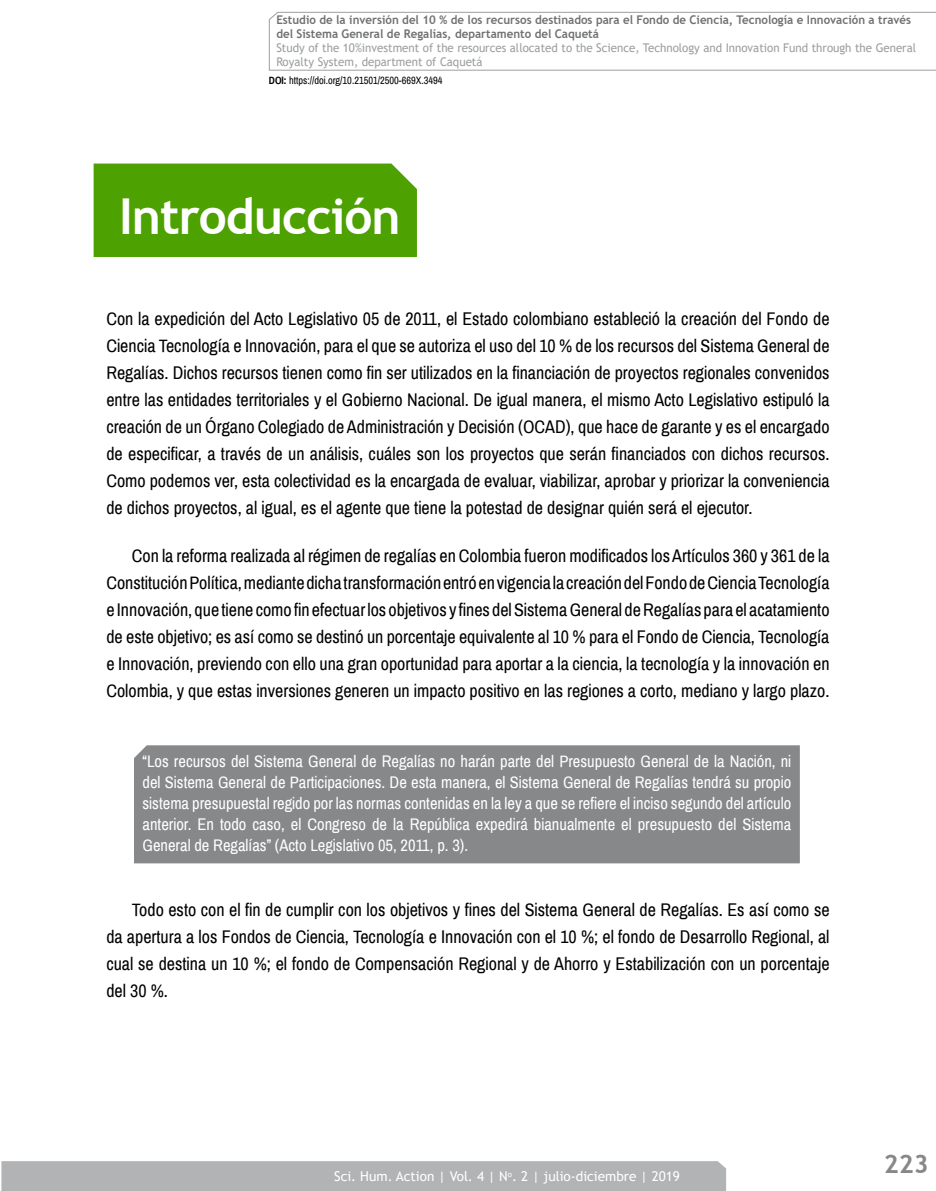
<style>
.page{position:relative;width:936px;height:1191px;background:#fff}
.page>*{position:absolute;margin:0;border:0;box-sizing:border-box;transform-origin:0 0}
._2_titulo_intro__ref{font:700 49.5px "Trebuchet MS";letter-spacing:-.02em;color:#fff}
.t1{font:700 25.5px "Trebuchet MS";color:#87888a}
.TEXTO_NORMAL{font:18px/27px "Archivo Narrow";color:#000;text-align:justify}
.TEXTO_NORMAL_solo_pr{font:18px/27px "Archivo Narrow";color:#000;text-align:justify}
.cita{font:16.5px/21px "Archivo Narrow";color:#fff;text-align:justify}
.t2{font:13.5px "Trebuchet MS";color:#fff}
.t3{font:700 12px/13.8px "Trebuchet MS";color:#707172;scale:.96 1}
.t4{font:12px/13.8px "Trebuchet MS";color:#9c9e9f;scale:.96 1}
.t5{font:10.5px "Archivo Narrow";color:#000}
.s1{font-weight:700}
</style>
<div class="page">
<div style="left:1px;top:1161px;width:725px;height:30px;background:#b1b3b4"></div>
<svg style="left:268px;top:12px;width:667px;height:59px"></svg>
<div style="left:94px;top:163px;width:323px;height:94px;background:#4da100"></div>
<div style="left:134px;top:745px;width:665px;height:118px;background:#87888a"></div>
<p class="t3" style="left:276px;top:13px;width:662px">Estudio de la inversión del 10 % de los recursos destinados para el Fondo de Ciencia, Tecnología e Innovación a través del Sistema General de Regalías, departamento del Caquetá</p>
<p class="t4" style="left:276px;top:41px;width:668px">Study of the 10%investment of the resources allocated to the Science, Technology and Innovation Fund through the General<br>Royalty System, department of Caquetá</p>
<p class="t5" style="left:269px;top:74px;width:175px"><span class="s1">DOI:</span> https://doi.org/10.21501/2500-669X.3494</p>
<p class="_2_titulo_intro__ref" style="left:119px;top:185px;width:283px">Introducción</p>
<p class="TEXTO_NORMAL_solo_pr" style="left:106px;top:305px;width:724px">Con la expedición del Acto Legislativo 05 de 2011, el Estado colombiano estableció la creación del Fondo de Ciencia Tecnología e Innovación, para el que se autoriza el uso del 10 % de los recursos del Sistema General de Regalías. Dichos recursos tienen como fin ser utilizados en la financiación de proyectos regionales convenidos entre las entidades territoriales y el Gobierno Nacional. De igual manera, el mismo Acto Legislativo estipuló la creación de un Órgano Colegiado de Administración y Decisión (OCAD), que hace de garante y es el encargado de especificar, a través de un análisis, cuáles son los proyectos que serán financiados con dichos recursos.<br>Como podemos ver, esta colectividad es la encargada de evaluar, viabilizar, aprobar y priorizar la conveniencia de dichos proyectos, al igual, es el agente que tiene la potestad de designar quién será el ejecutor.</p>
<p class="TEXTO_NORMAL" style="left:106px;top:543px;width:724px;text-indent:26px">Con la reforma realizada al régimen de regalías en Colombia fueron modificados los Artículos 360 y 361 de la Constitución Política, mediante dicha transformación entró en vigencia la creación del Fondo de Ciencia Tecnología e Innovación, que tiene como fin efectuar los objetivos y fines del Sistema General de Regalías para el acatamiento de este objetivo; es así como se destinó un porcentaje equivalente al 10 % para el Fondo de Ciencia, Tecnología e Innovación, previendo con ello una gran oportunidad para aportar a la ciencia, la tecnología y la innovación en Colombia, y que estas inversiones generen un impacto positivo en las regiones a corto, mediano y largo plazo.</p>
<p class="cita" style="left:142px;top:750px;width:650px">“Los recursos del Sistema General de Regalías no harán parte del Presupuesto General de la Nación, ni del Sistema General de Participaciones. De esta manera, el Sistema General de Regalías tendrá su propio sistema presupuestal regido por las normas contenidas en la ley a que se refiere el inciso segundo del artículo anterior. En todo caso, el Congreso de la República expedirá bianualmente el presupuesto del Sistema General de Regalías” (Acto Legislativo 05, 2011, p. 3).</p>
<p class="TEXTO_NORMAL" style="left:106px;top:896px;width:724px;text-indent:26px">Todo esto con el fin de cumplir con los objetivos y fines del Sistema General de Regalías. Es así como se da apertura a los Fondos de Ciencia, Tecnología e Innovación con el 10 %; el fondo de Desarrollo Regional, al cual se destina un 10 %; el fondo de Compensación Regional y de Ahorro y Estabilización con un porcentaje del 30 %.</p>
<p class="t2" style="left:334px;top:1167px;width:347px">Sci. Hum. Action | Vol. 4 | N<sup>o</sup>. 2 | julio-diciembre | 2019</p>
<h2 class="t1" style="left:883px;top:1147px;width:46px">223</h2>
</div>
